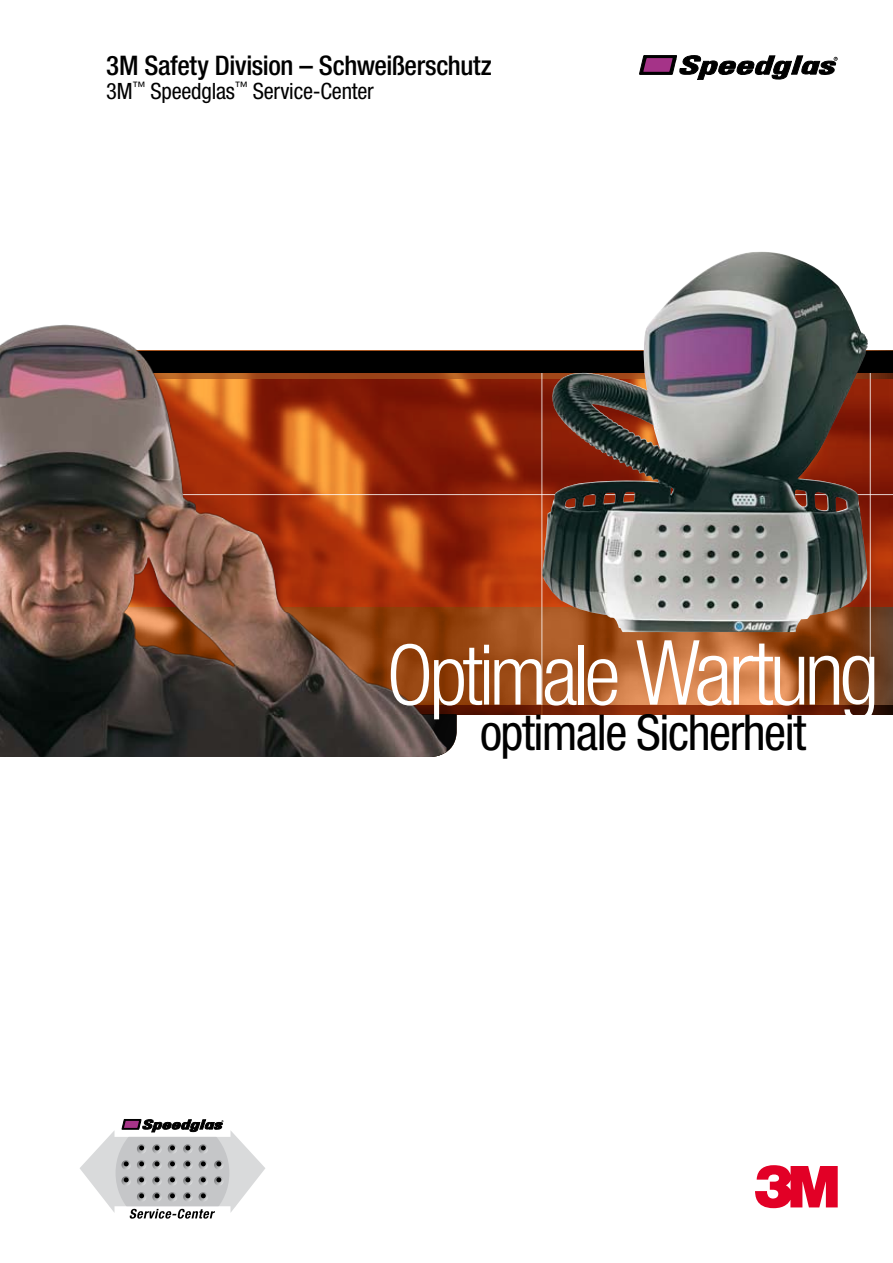
<style>
.page{position:relative;width:893px;height:1263px;background:#fff}
.page>*{position:absolute;margin:0;border:0;box-sizing:border-box;transform-origin:0 0}
.t1{font:300 condensed 83.85px "Helvetica Neue LT Pro";letter-spacing:-.05em;color:#fff}
.t2{font:condensed 49.5px "Helvetica Neue LT Pro";letter-spacing:-.03em;color:#000}
.t3{font:500 condensed 27px "Helvetica Neue LT Pro";letter-spacing:-.015em;color:#000}
.t4{font:condensed 22.5px "Helvetica Neue LT Pro";letter-spacing:-.01em;color:#000}
.s1{font-size:90px}
</style>
<div class="page">
<svg style="left:755px;top:1165px;width:83px;height:43px"></svg>
<svg style="left:639px;top:55px;width:199px;height:25px"></svg>
<img style="left:446px;top:378px;width:447px;height:229px">
<svg style="left:446px;top:372px;width:447px;height:6px"></svg>
<svg style="left:446px;top:607px;width:447px;height:99px;background:#a45827"></svg>
<svg style="left:446px;top:714px;width:11px;height:39px"></svg>
<hr style="left:870px;top:359px;width:1px;height:405px;background:#fff">
<hr style="left:542px;top:359px;width:1px;height:427px;background:#fff">
<hr style="left:0;top:494px;width:893px;height:1px;background:#fff">
<svg style="left:446px;top:351px;width:447px;height:21px;background:#0b0f0e"></svg>
<svg style="left:80px;top:1119px;width:185px;height:99px"></svg>
<svg style="left:446px;top:706px;width:447px;height:8px;background:#732106"></svg>
<img style="left:0;top:324px;width:446px;height:433px">
<img style="left:542px;top:252px;width:280px;height:380px">
<p class="t3" style="left:106px;top:49px;width:387px">3M Safety Division – Schweißerschutz</p>
<p class="t4" style="left:106px;top:78px;width:269px">3M<sup>™</sup> Speedglas<sup>™</sup> Service-Center</p>
<h1 class="t1" style="left:387px;top:627px;width:494px">Optimale <span class="s1">Wartung</span></h1>
<h2 class="t2" style="left:480px;top:704px;width:328px">optimale Sicherheit</h2>
</div>
